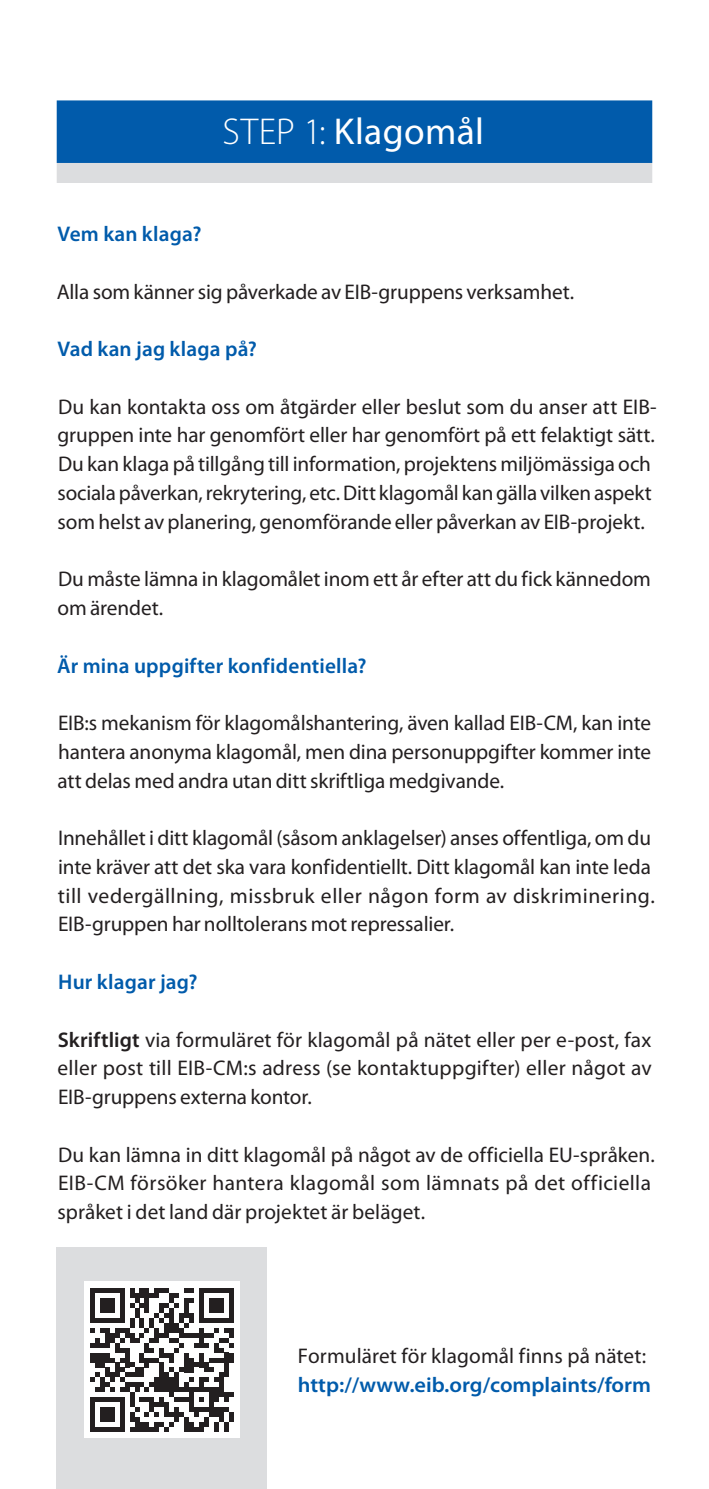
<style>
.page{position:relative;width:709px;height:1489px;background:#fff}
.page>*{position:absolute;margin:0;border:0;box-sizing:border-box;transform-origin:0 0}
.SECTOR_TITLES_bleu{font:37.5px "Myriad Pro";letter-spacing:.01em;color:#fff}
.Texte_Lettrine{font:21.25px/28.8px "Myriad Pro";letter-spacing:-.005em;color:#231f20}
.Texte_courant{font:600 21.25px "Myriad Pro";letter-spacing:.01em;color:#015bab}
.Texte_courant-2{font:21.25px/28.8px "Myriad Pro";letter-spacing:.005em;color:#231f20}
.s1{font-weight:300}
.s2{font-weight:600}
.s3{font-weight:600;color:#015bab}
</style>
<div class="page">
<div style="left:57px;top:1247px;width:210px;height:241px;background:#dcdddf"></div>
<div style="left:57px;top:100px;width:595px;height:63px;background:#015bab"></div>
<div style="left:57px;top:163px;width:595px;height:20px;background:#dcdddf"></div>
<div style="left:84px;top:1281px;width:156px;height:157px;background:#fff"></div>
<svg style="left:90px;top:1288px;width:144px;height:143px"></svg>
<div style="left:229px;top:1411px;width:5px;height:10px;background:#231f20"></div>
<p class="SECTOR_TITLES_bleu" style="left:222px;top:111px;width:263px"><span class="s1">STEP 1:</span> Klagomål</p>
<p class="Texte_courant" style="left:57px;top:222px;width:145px">Vem kan klaga?</p>
<p class="Texte_Lettrine" style="left:57px;top:277px;width:519px">Alla som känner sig påverkade av EIB-gruppens verksamhet.</p>
<p class="Texte_courant" style="left:57px;top:337px;width:201px">Vad kan jag klaga på?</p>
<p class="Texte_Lettrine" style="left:57px;top:392px;width:599px">Du kan kontakta oss om åtgärder eller beslut som du anser att EIB&shy;gruppen inte har genomfört eller har genomfört på ett felaktigt sätt.<br>Du kan klaga på tillgång till information, projektens miljömässiga och sociala påverkan, rekrytering, etc. Ditt klagomål kan gälla vilken aspekt som helst av planering, genomförande eller påverkan av EIB-projekt.</p>
<p class="Texte_Lettrine" style="left:58px;top:565px;width:595px">Du måste lämna in klagomålet inom ett år efter att du fick kännedom om ärendet.</p>
<p class="Texte_courant" style="left:57px;top:653px;width:311px">Är mina uppgifter konfidentiella?</p>
<p class="Texte_Lettrine" style="left:58px;top:709px;width:595px;text-align:justify">EIB:s mekanism för klagomålshantering, även kallad EIB-CM, kan inte hantera anonyma klagomål, men dina personuppgifter kommer inte att delas med andra utan ditt skriftliga medgivande.</p>
<p class="Texte_Lettrine" style="left:58px;top:824px;width:598px">Innehållet i ditt klagomål (såsom anklagelser) anses offentliga, om du inte kräver att det ska vara konfidentiellt. Ditt klagomål kan inte leda till vedergällning, missbruk eller någon form av diskriminering.<br>EIB-gruppen har nolltolerans mot repressalier.</p>
<p class="Texte_courant" style="left:58px;top:970px;width:141px">Hur klagar jag?</p>
<p class="Texte_Lettrine" style="left:58px;top:1025px;width:595px;text-align:justify"><span class="s2">Skriftligt</span> via formuläret för klagomål på nätet eller per e-post, fax eller post till EIB-CM:s adress (se kontaktuppgifter) eller något av EIB-gruppens externa kontor.</p>
<p class="Texte_Lettrine" style="left:57px;top:1140px;width:599px">Du kan lämna in ditt klagomål på något av de officiella EU-språken.<br>EIB-CM försöker hantera klagomål som lämnats på det officiella språket i det land där projektet är beläget.</p>
<p class="Texte_courant-2" style="left:298px;top:1341px;width:355px">Formuläret för klagomål finns på nätet: <span class="s3">http://www.eib.org/complaints/form</span></p>
</div>
